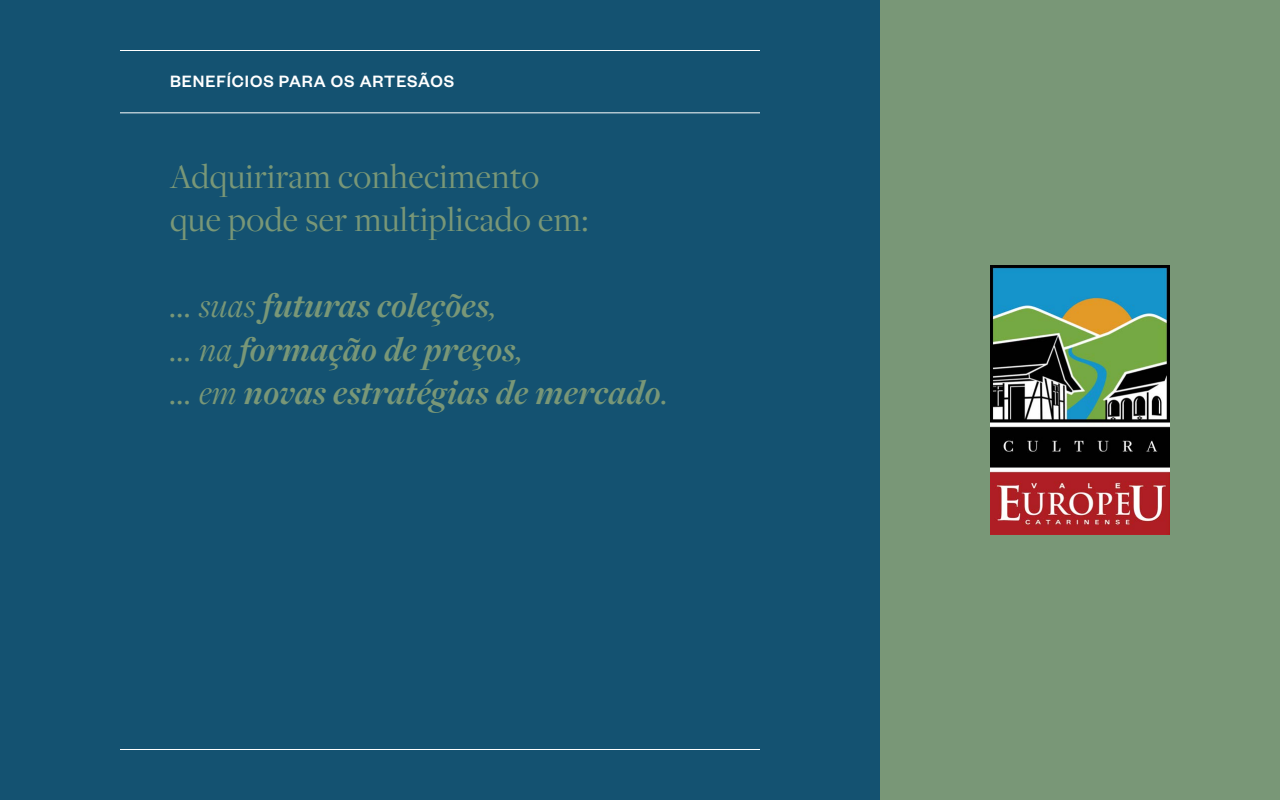
<style>
.page{position:relative;width:1280px;height:800px;background:#fff}
.page>*{position:absolute;margin:0;border:0;box-sizing:border-box;transform-origin:0 0}
.t1{font:italic 700 36px/43.2px "Freight Disp Pro";letter-spacing:.01em;color:#799777}
.t2{font:36px/43.2px "Freight Disp Pro";letter-spacing:.01em;color:#799777}
.t3{font:500 18px "Founders Grotesk";letter-spacing:.05em;color:#fff}
.s1{font-weight:400}
</style>
<div class="page">
<div style="left:880px;top:0;width:400px;height:800px;background:#799777"></div>
<div style="left:0;top:0;width:880px;height:800px;background:#145271"></div>
<hr style="left:120px;top:50px;width:640px;height:1px;background:#fff">
<hr style="left:120px;top:112px;width:640px;height:1px;background:#fff">
<hr style="left:120px;top:749px;width:640px;height:1px;background:#fff">
<img style="left:990px;top:265px;width:180px;height:270px">
<p class="t3" style="left:170px;top:70px;width:286px">BENEFÍCIOS PARA OS ARTESÃOS</p>
<p class="t2" style="left:170px;top:154px;width:420px">Adquiriram conhecimento que pode ser multiplicado em:</p>
<p class="t1" style="left:170px;top:283px;width:500px"><span class="s1">... suas</span> futuras coleções<span class="s1">,<br>... na</span> formação de preços<span class="s1">,<br>... em</span> novas estratégias de mercado<span class="s1">.</span></p>
</div>
